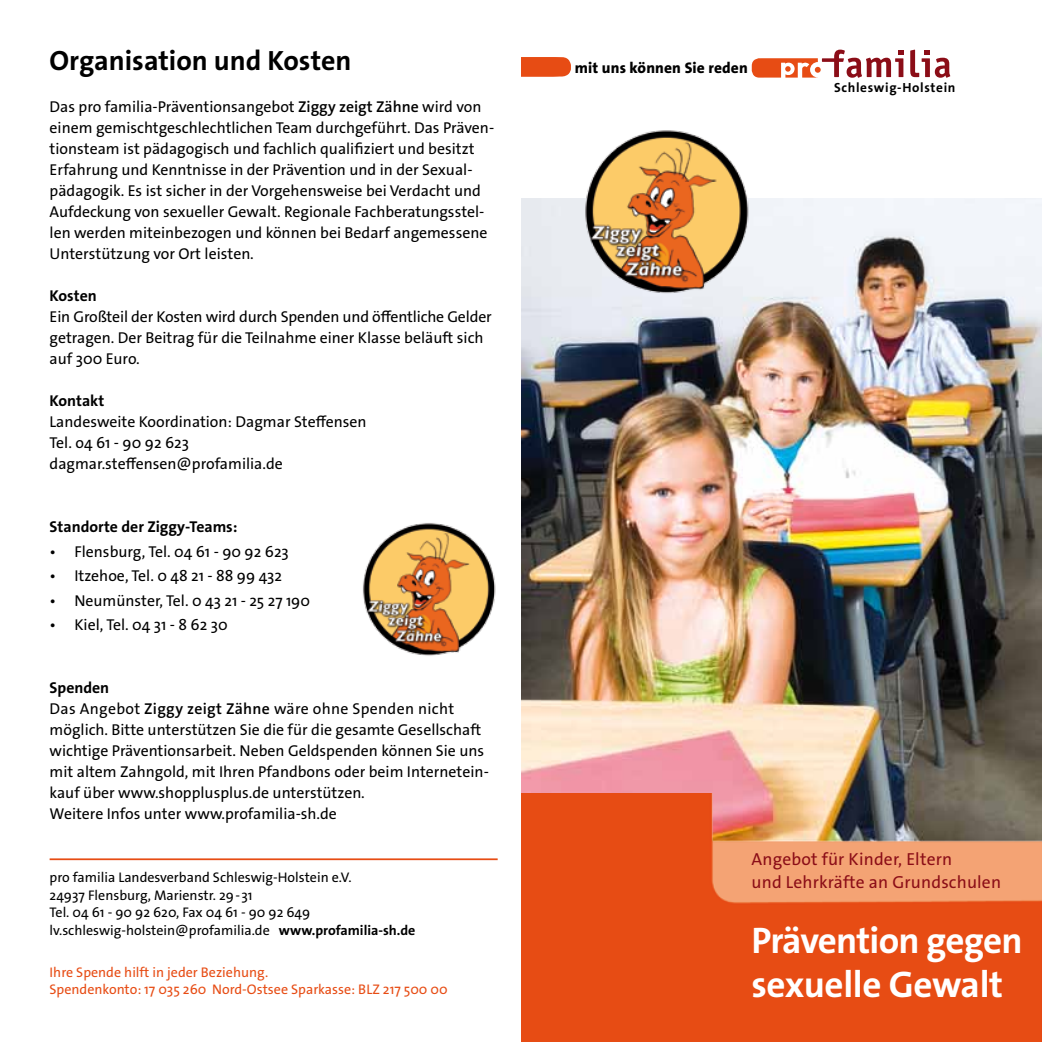
<style>
.page{position:relative;width:1042px;height:1042px;background:#fff}
.page>*{position:absolute;margin:0;border:0;box-sizing:border-box;transform-origin:0 0}
.t1{font:700 37.1px/44.6px "The Sans Os F";letter-spacing:-.02em;color:#fff}
.t2{font:700 28px "The Sans Os F";color:#000}
.t3{font:17.5px/22.8px "The Sans Os F";letter-spacing:.01em;color:#8b0d17}
.t4{font:15.75px/21px "The Sans Os F";color:#000}
.t5{font:700 15.75px "The Sans Os F";color:#000}
.t6{font:800 15.4px "The Sans Os F";letter-spacing:.01em;color:#000}
.t7{font:14px/17.5px "The Sans Os F";color:#000}
.t8{font:14px/17.5px "The Sans Os F";color:#e74c14}
.t9{font:700 13.3px "The Sans Os F";letter-spacing:.05em;color:#000}
.s1{font-weight:600}
.s2{font-weight:700}
</style>
<div class="page">
<img style="left:521px;top:198px;width:521px;height:596px">
<img style="left:521px;top:794px;width:521px;height:248px">
<svg style="left:910px;top:50px;width:40px;height:28px"></svg>
<svg style="left:752px;top:50px;width:151px;height:28px"></svg>
<svg style="left:521px;top:57px;width:50px;height:20px"></svg>
<hr style="left:50px;top:858px;width:448px;height:2px;background:#e74c14">
<img style="left:579px;top:130px;width:172px;height:170px">
<img style="left:362px;top:523px;width:134px;height:133px">
<h2 class="t2" style="left:50px;top:43px;width:303px">Organisation und Kosten</h2>
<p class="t4" style="left:50px;top:97px;width:446px">Das pro familia-Präventionsangebot <span class="s1">Ziggy zeigt Zähne</span> wird von einem gemischtgeschlechtlichen Team durchgeführt. Das Präven&shy;tionsteam ist pädagogisch und fachlich qualifiziert und besitzt Erfahrung und Kenntnisse in der Prävention und in der Sexual&shy;pädagogik. Es ist sicher in der Vorgehensweise bei Verdacht und Aufdeckung von sexueller Gewalt. Regionale Fachberatungsstel&shy;len werden miteinbezogen und können bei Bedarf angemessene Unterstützung vor Ort leisten.</p>
<p class="t5" style="left:50px;top:286px;width:49px">Kosten</p>
<p class="t4" style="left:50px;top:307px;width:444px">Ein Großteil der Kosten wird durch Spenden und öffentliche Gelder getragen. Der Beitrag für die Teilnahme einer Klasse beläuft sich auf 300 Euro.</p>
<p class="t5" style="left:50px;top:391px;width:56px">Kontakt</p>
<p class="t4" style="left:50px;top:412px;width:318px">Landesweite Koordination: Dagmar Steffensen<br>Tel. o4 61 - 90 92 623 dagmar.steffensen@profamilia.de</p>
<p class="t5" style="left:50px;top:517px;width:189px">Standorte der Ziggy-Teams:</p>
<p class="t4" style="left:50px;top:541px;width:241px">• Flensburg, Tel. 04 61 - 90 92 623</p>
<p class="t4" style="left:50px;top:566px;width:234px">• Itzehoe, Tel. 0 48 21 - 88 99 432</p>
<p class="t4" style="left:50px;top:590px;width:262px">• Neumünster, Tel. 0 43 21 - 25 27 190</p>
<p class="t4" style="left:50px;top:615px;width:180px">• Kiel, Tel. 04 31 - 8 62 30</p>
<p class="t4" style="left:50px;top:678px;width:441px"><span class="s2">Spenden<br></span>Das Angebot <span class="s1">Ziggy zeigt Zähne</span> wäre ohne Spenden nicht möglich. Bitte unterstützen Sie die für die gesamte Gesellschaft wichtige Präventionsarbeit. Neben Geldspenden können Sie uns mit altem Zahngold, mit Ihren Pfandbons oder beim Internetein&shy;kauf über www.shopplusplus.de unterstützen.<br>Weitere Infos unter www.profamilia-sh.de</p>
<p class="t7" style="left:50px;top:869px;width:367px">pro familia Landesverband Schleswig-Holstein e.V.<br>24937 Flensburg, Marienstr. 29-31<br>Tel. 04 61 - 90 92 620, Fax 04 61 - 90 92 649 lv.schleswig-holstein@profamilia.de <span class="s2">www.profamilia-sh.de</span></p>
<p class="t8" style="left:50px;top:963px;width:400px">Ihre Spende hilft in jeder Beziehung.<br>Spendenkonto: 17 035 260 Nord-Ostsee Sparkasse: BLZ 217 500 00</p>
<p class="t6" style="left:575px;top:58px;width:174px">mit uns können Sie reden</p>
<p class="t9" style="left:834px;top:79px;width:123px">Schleswig-Holstein</p>
<p class="t3" style="left:751px;top:848px;width:251px">Angebot für Kinder, Eltern<br>und Lehrkräfte an Grundschulen</p>
<h1 class="t1" style="left:751px;top:918px;width:273px">Prävention gegen sexuelle Gewalt</h1>
</div>
